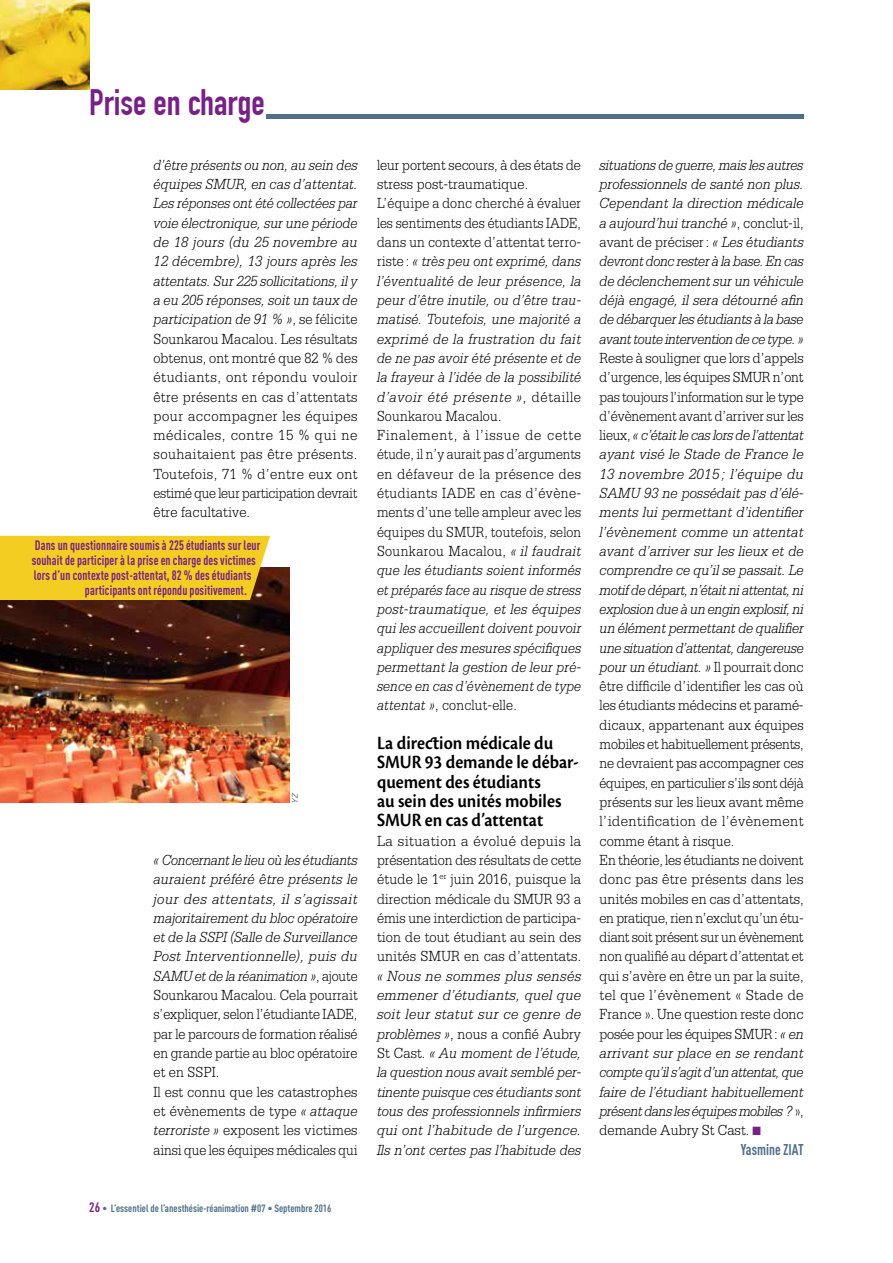
<style>
.page{position:relative;width:893px;height:1263px;background:#fff}
.page>*{position:absolute;margin:0;border:0;box-sizing:border-box;transform-origin:0 0}
.t1{font:700 36px "DIN Condensed";color:#772187}
.t2{font:600 19.5px/19.4px "Cronos Pro";color:#000;scale:.92 1}
.t3{font:300 15.45px/19.4px "Serifa";letter-spacing:-.005em;color:#000;text-align:justify;scale:.92 1}
.t4{font:italic 300 15.45px/19.4px "Serifa";letter-spacing:.015em;color:#000;scale:.9 1}
.t5{font:300 15.45px/19.4px "Serifa";letter-spacing:-.005em;color:#000;scale:.9 1}
.t6{font:italic 300 15.45px/19.4px "Serifa";letter-spacing:.015em;color:#000;text-align:justify;scale:.95 1}
.t7{font:300 15.45px/19.4px "Serifa";letter-spacing:-.005em;color:#000;text-align:justify;scale:.95 1}
.t8{font:700 condensed 15.45px "DIN Pro";color:#517088;scale:.93 1}
.t9{font:700 condensed 13.5px "DIN Pro";letter-spacing:.01em;color:#772187;scale:.9 1}
.t10{font:700 condensed 10.5px "DIN Pro";color:#517088}
.t11{font:italic 9px "Legacy Sans Std";color:#5a5a59}
.s1{font-style:italic}
.s2{font-style:normal}
.s3{color:#772187}
.s4{font-size:13.5px;color:#772187}
</style>
<div class="page">
<hr style="left:266px;top:115px;width:538px;height:4px;background:#517088">
<img style="left:0;top:0;width:89px;height:89px">
<img style="left:0;top:568px;width:289px;height:234px">
<div style="left:0;top:536px;width:270px;height:64px;background:#f4cd22"></div>
<h1 class="t1" style="left:89px;top:81px;width:177px">Prise en charge</h1>
<p class="t3" style="left:153px;top:155px;width:223px"><span class="s1">d’être présents ou non, au sein des équipes SMUR, en cas d’attentat.<br>Les réponses ont été collectées par voie électronique, sur une période de 18 jours (du 25 novembre au 12 décembre), 13 jours après les attentats. Sur 225 sollicitations, il y a eu 205 réponses, soit un taux de participation de 91 % »</span>, se félicite Sounkarou Macalou. Les résultats obtenus, ont montré que 82 % des étudiants, ont répondu vouloir être présents en cas d’attentats pour accompagner les équipes médicales, contre 15 % qui ne souhaitaient pas être présents.<br>Toutefois, 71 % d’entre eux ont estimé que leur participation devrait être facultative.</p>
<p class="t9" style="left:35px;top:535px;width:252px">Dans un questionnaire soumis à 225 étudiants sur leur</p>
<p class="t9" style="left:32px;top:550px;width:251px">souhait de participer à la prise en charge des victimes</p>
<p class="t9" style="left:34px;top:565px;width:243px">lors d’un contexte post-attentat, 82 % des étudiants</p>
<p class="t9" style="left:85px;top:580px;width:181px">participants ont répondu positivement.</p>
<p class="t11" style="left:290px;top:802px;width:11px;rotate:-90deg">YZ</p>
<p class="t5" style="left:153px;top:850px;width:228px"><span class="s1">« Concernant le lieu où les étudiants auraient préféré être présents le jour des attentats, il s’agissait majoritairement du bloc opératoire et de la SSPI (Salle de Surveillance Post Interventionnelle), puis du SAMU et de la réanimation »</span>, ajoute Sounkarou Macalou. Cela pourrait s’expliquer, selon l’étudiante IADE, par le parcours de formation réalisé en grande partie au bloc opératoire et en SSPI.<br>Il est connu que les catastrophes et évènements de type <span class="s1">« attaque terroriste »</span> exposent les victimes ainsi que les équipes médicales qui</p>
<p class="t4" style="left:377px;top:155px;width:228px"><span class="s2">leur portent secours, à des états de stress post-traumatique.<br>L’équipe a donc cherché à évaluer les sentiments des étudiants IADE, dans un contexte d’attentat terro&shy;riste :</span> « très peu ont exprimé, dans l’éventualité de leur présence, la peur d’être inutile, ou d’être trau&shy;matisé. Toutefois, une majorité a exprimé de la frustration du fait de ne pas avoir été présente et de la frayeur à l’idée de la possibilité d’avoir été présente »<span class="s2">, détaille Sounkarou Macalou.<br>Finalement, à l’issue de cette étude, il n’y aurait pas d’arguments en défaveur de la présence des étudiants IADE en cas d’évène&shy;ments d’une telle ampleur avec les équipes du SMUR, toutefois, selon Sounkarou Macalou,</span> « il faudrait que les étudiants soient informés et préparés face au risque de stress post-traumatique, et les équipes qui les accueillent doivent pouvoir appliquer des mesures spécifiques permettant la gestion de leur pré&shy;sence en cas d’évènement de type attentat »<span class="s2">, conclut-elle.</span></p>
<p class="t2" style="left:377px;top:733px;width:221px">La direction médicale du<br>SMUR 93 demande le débar&shy;quement des étudiants<br>au sein des unités mobiles<br>SMUR en cas d’attentat</p>
<p class="t7" style="left:377px;top:831px;width:216px">La situation a évolué depuis la présentation des résultats de cette étude le 1<sup>er</sup> juin 2016, puisque la direction médicale du SMUR 93 a émis une interdiction de participa&shy;tion de tout étudiant au sein des unités SMUR en cas d’attentats.</p>
<p class="t6" style="left:377px;top:966px;width:216px">« Nous ne sommes plus sensés emmener d’étudiants, quel que soit leur statut sur ce genre de problèmes »<span class="s2">, nous a confié Aubry St Cast.</span> « Au moment de l’étude, la question nous avait semblé per&shy;tinente puisque ces étudiants sont tous des professionnels infirmiers qui ont l’habitude de l’urgence.<br>Ils n’ont certes pas l’habitude des</p>
<p class="t4" style="left:600px;top:155px;width:228px;text-align:justify">situations de guerre, mais les autres professionnels de santé non plus.<br>Cependant la direction médicale a aujourd’hui tranché »<span class="s2">, conclut-il, avant de préciser:</span> « Les étudiants devront donc rester à la base. En cas de déclenchement sur un véhicule déjà engagé, il sera détourné afin de débarquer les étudiants à la base avant toute intervention de ce type. »</p>
<p class="t3" style="left:600px;top:348px;width:223px;text-align:left">Reste à souligner que lors d’appels d’urgence, les équipes SMUR n’ont pas toujours l’information sur le type d’évènement avant d’arriver sur les lieux, <span class="s1">« c’était le cas lors de l’attentat ayant visé le Stade de France le 13 novembre 2015 ; l’équipe du SAMU 93 ne possédait pas d’élé&shy;ments lui permettant d’identifier l’évènement comme un attentat avant d’arriver sur les lieux et de comprendre ce qu’il se passait. Le motif de départ, n’était ni attentat, ni explosion due à un engin explosif, ni un élément permettant de qualifier une situation d’attentat, dangereuse pour un étudiant. »</span> Il pourrait donc être difficile d’identifier les cas où les étudiants médecins et paramé&shy;dicaux, appartenant aux équipes mobiles et habituellement présents, ne devraient pas accompagner ces équipes, en particulier s’ils sont déjà présents sur les lieux avant même l’identification de l’évènement comme étant à risque.<br>En théorie, les étudiants ne doivent donc pas être présents dans les unités mobiles en cas d’attentats, en pratique, rien n’exclut qu’un étu&shy;diant soit présent sur un évènement non qualifié au départ d’attentat et qui s’avère en être un par la suite, tel que l’évènement « Stade de France ». Une question reste donc posée pour les équipes SMUR: <span class="s1">« en arrivant sur place en se rendant compte qu’il s’agit d’un attentat, que faire de l’étudiant habituellement présent dans les équipes mobiles ?</span> », demande Aubry St Cast. <span class="s3">■</span></p>
<p class="t8" style="left:741px;top:1137px;width:69px">Yasmine ZIAT</p>
<p class="t10" style="left:89px;top:1201px;width:244px"><span class="s4">26</span> • L’essentiel de l’anesthésie-réanimation #07 • Septembre 2016</p>
</div>
